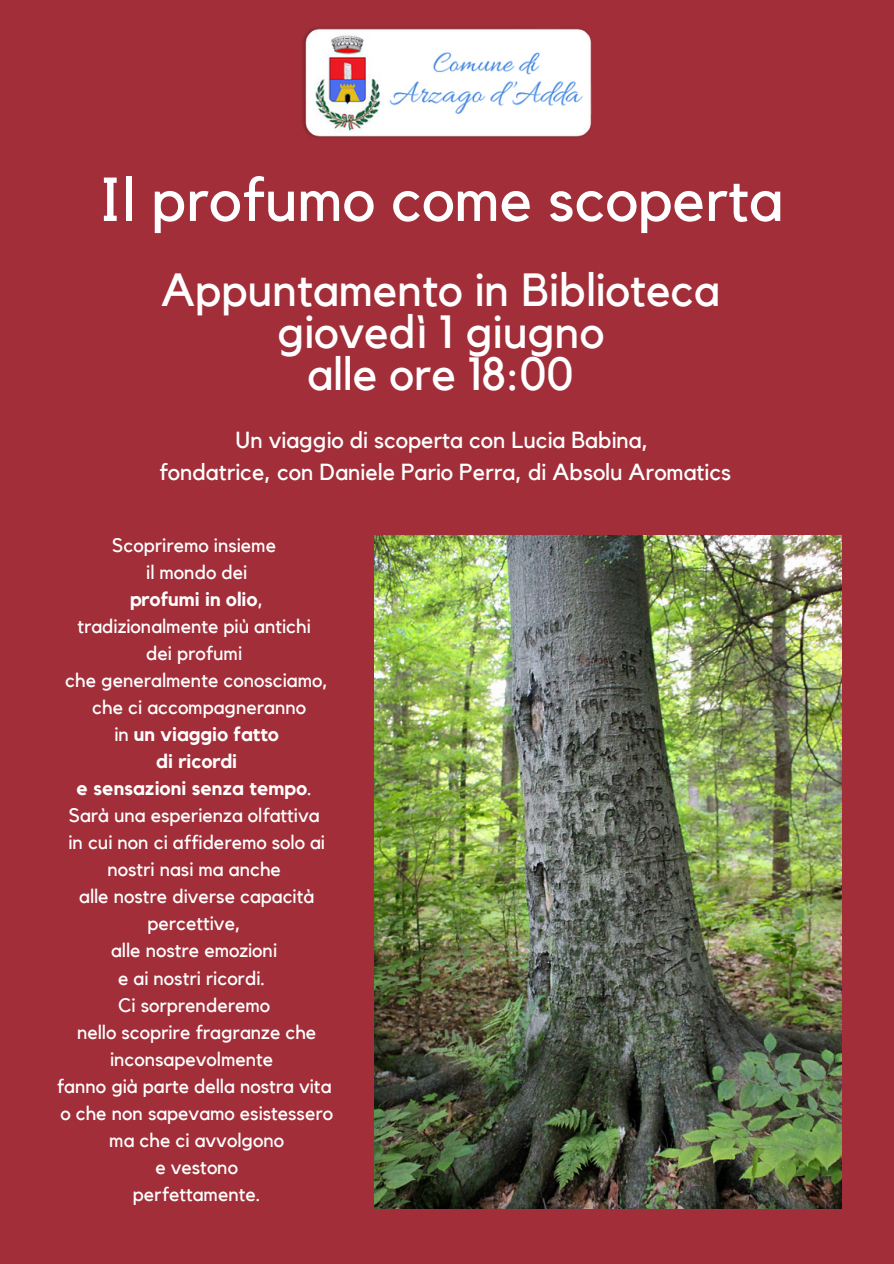
<style>
.page{position:relative;width:894px;height:1264px;background:#fff}
.page>*{position:absolute;margin:0;border:0;box-sizing:border-box;transform-origin:0 0}
.t1{font:61.2px "Kollektif";color:#fff}
.t2{font:46.35px "Kollektif";color:#fff}
.t3{font:23.25px "Kollektif";color:#fff}
.t4{font:19.5px/27px "Kollektif";color:#fff;text-align:center}
.t5{font:700 19.5px "Kollektif";color:#fff}
.s1{font-weight:400}
</style>
<div class="page">
<div style="left:0;top:0;width:893px;height:1263px;background:#a12e38"></div>
<img style="left:375px;top:536px;width:466px;height:672px">
<img style="left:299px;top:24px;width:295px;height:117px">
<p class="t1" style="left:98px;top:171px;width:686px">Il profumo come scoperta</p>
<p class="t2" style="left:161px;top:269px;width:560px">Appuntamento in Biblioteca</p>
<p class="t2" style="left:277px;top:310px;width:328px">giovedì 1 giugno</p>
<p class="t2" style="left:307px;top:352px;width:268px">alle ore 18:00</p>
<p class="t3" style="left:235px;top:429px;width:414px">Un viaggio di scoperta con Lucia Babina,</p>
<p class="t3" style="left:159px;top:461px;width:573px">fondatrice, con Daniele Pario Perra, di Absolu Aromatics</p>
<p class="t4" style="left:112px;top:532px;width:165px">Scopriremo insieme</p>
<p class="t4" style="left:146px;top:559px;width:102px">il mondo dei</p>
<p class="t5" style="left:130px;top:590px;width:135px">profumi in olio<span class="s1">,</span></p>
<p class="t4" style="left:77px;top:613px;width:235px">tradizionalmente più antichi</p>
<p class="t4" style="left:146px;top:640px;width:97px">dei profumi</p>
<p class="t4" style="left:65px;top:667px;width:264px">che generalmente conosciamo,</p>
<p class="t4" style="left:92px;top:694px;width:215px">che ci accompagneranno</p>
<p class="t5" style="left:114px;top:725px;width:166px"><span class="s1">in</span> un viaggio fatto</p>
<p class="t5" style="left:156px;top:752px;width:82px">di ricordi</p>
<p class="t5" style="left:77px;top:779px;width:237px">e sensazioni senza tempo<span class="s1">.</span></p>
<p class="t4" style="left:69px;top:802px;width:252px">Sarà una esperienza olfattiva</p>
<p class="t4" style="left:68px;top:829px;width:258px">in cui non ci affideremo solo ai nostri nasi ma anche</p>
<p class="t4" style="left:79px;top:883px;width:236px">alle nostre diverse capacità percettive,</p>
<p class="t4" style="left:111px;top:937px;width:167px">alle nostre emozioni</p>
<p class="t4" style="left:118px;top:964px;width:148px">e ai nostri ricordi.</p>
<p class="t4" style="left:118px;top:992px;width:153px">Ci sorprenderemo</p>
<p class="t4" style="left:77px;top:1019px;width:241px">nello scoprire fragranze che inconsapevolmente</p>
<p class="t4" style="left:57px;top:1073px;width:276px">fanno già parte della nostra vita</p>
<p class="t4" style="left:60px;top:1100px;width:274px">o che non sapevamo esistessero</p>
<p class="t4" style="left:109px;top:1127px;width:176px">ma che ci avvolgono</p>
<p class="t4" style="left:155px;top:1154px;width:84px">e vestono</p>
<p class="t4" style="left:133px;top:1181px;width:129px">perfettamente.</p>
</div>
